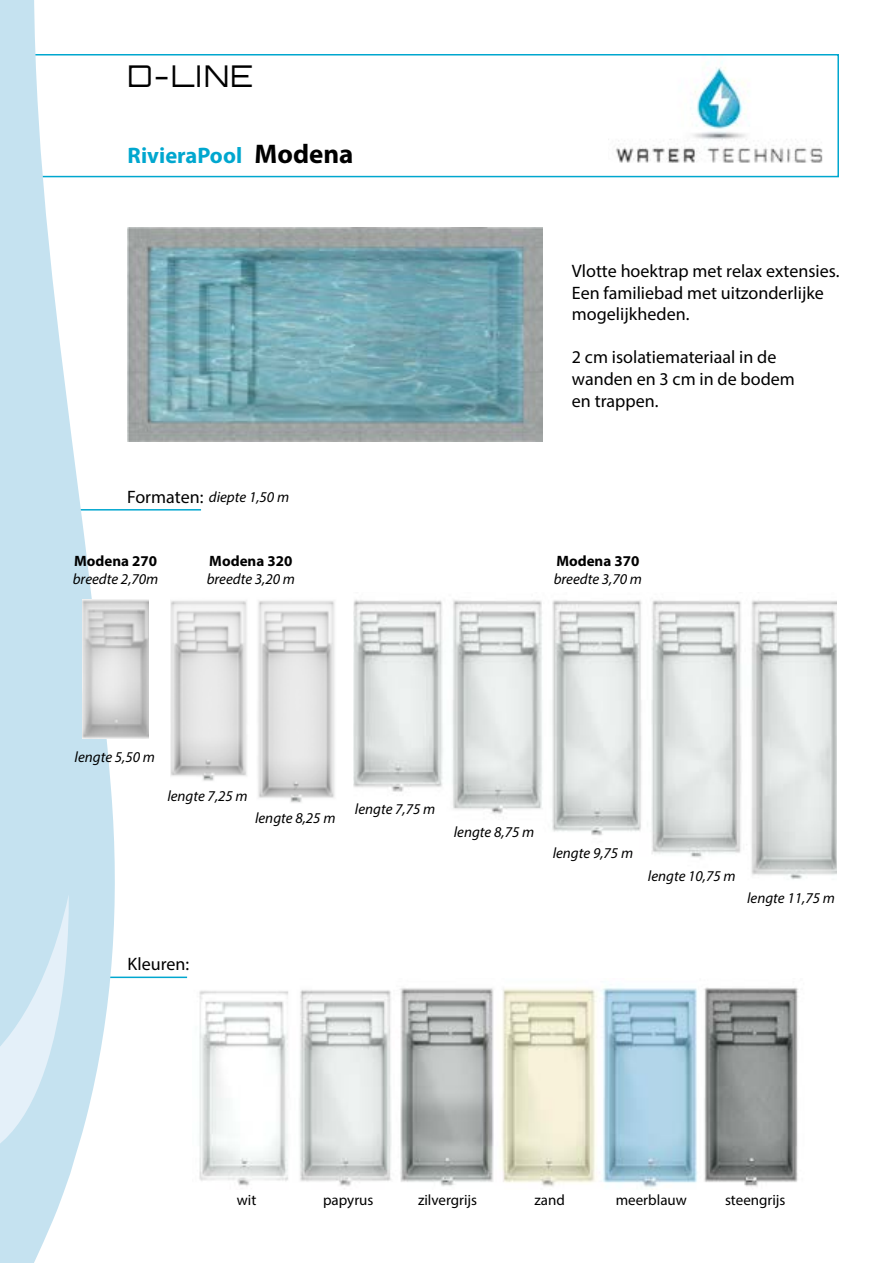
<style>
.page{position:relative;width:893px;height:1263px;background:#fff}
.page>*{position:absolute;margin:0;border:0;box-sizing:border-box;transform-origin:0 0}
.t1{font:300 30px "Orbitron";color:#000}
.t2{font:700 22.5px "Myriad Pro";color:#00a7cf}
.t3{font:18px/21.6px "Myriad Pro";color:#000}
.t4{font:italic 15px "Myriad Pro";color:#000}
.t5{font:15px "Myriad Pro";color:#000}
.t6{font:700 15px "Myriad Pro";color:#000}
.s1{font-size:27px;color:#000}
</style>
<div class="page">
<img style="left:170px;top:600px;width:165px;height:203px">
<img style="left:127px;top:227px;width:415px;height:214px">
<hr style="left:0;top:976px;width:187px;height:2px;background:#00a7cf">
<img style="left:199px;top:987px;width:599px;height:201px">
<hr style="left:0;top:509px;width:201px;height:1px;background:#00a7cf">
<img style="left:353px;top:599px;width:484px;height:280px">
<img style="left:608px;top:61px;width:215px;height:102px">
<div style="left:0;top:54px;width:839px;height:123px;border:2px solid #00a7cf"></div>
<svg style="left:0;top:0;width:120px;height:1263px;fill:#c5e2f0"></svg>
<svg style="left:0;top:894px;width:74px;height:259px;background:#cfe6f3"></svg>
<img style="left:83px;top:599px;width:66px;height:140px">
<h1 class="t1" style="left:128px;top:57px;width:127px">D-LINE</h1>
<p class="t2" style="left:128px;top:141px;width:227px">RivieraPool <span class="s1">Modena</span></p>
<p class="t3" style="left:127px;top:485px;width:78px">Formaten:</p>
<p class="t4" style="left:209px;top:487px;width:82px">diepte 1,50 m</p>
<p class="t6" style="left:74px;top:551px;width:85px">Modena 270</p>
<p class="t4" style="left:73px;top:570px;width:87px">breedte 2,70m</p>
<p class="t6" style="left:209px;top:551px;width:85px">Modena 320</p>
<p class="t4" style="left:207px;top:570px;width:90px">breedte 3,20 m</p>
<p class="t3" style="left:572px;top:260px;width:269px">Vlotte hoektrap met relax extensies.<br>Een familiebad met uitzonderlijke mogelijkheden.</p>
<p class="t3" style="left:572px;top:346px;width:224px">2 cm isolatiemateriaal in de wanden en 3 cm in de bodem en trappen.</p>
<p class="t6" style="left:556px;top:551px;width:85px">Modena 370</p>
<p class="t4" style="left:554px;top:570px;width:90px">breedte 3,70 m</p>
<p class="t4" style="left:75px;top:747px;width:82px">lengte 5,50 m</p>
<p class="t4" style="left:167px;top:787px;width:82px">lengte 7,25 m</p>
<p class="t4" style="left:255px;top:809px;width:82px">lengte 8,25 m</p>
<p class="t3" style="left:128px;top:953px;width:63px">Kleuren:</p>
<p class="t4" style="left:355px;top:800px;width:82px">lengte 7,75 m</p>
<p class="t4" style="left:454px;top:822px;width:82px">lengte 8,75 m</p>
<p class="t4" style="left:553px;top:844px;width:82px">lengte 9,75 m</p>
<p class="t4" style="left:648px;top:867px;width:89px">lengte 10,75 m</p>
<p class="t4" style="left:747px;top:889px;width:89px">lengte 11,75 m</p>
<p class="t5" style="left:237px;top:1191px;width:21px">wit</p>
<p class="t5" style="left:323px;top:1191px;width:52px">papyrus</p>
<p class="t5" style="left:418px;top:1191px;width:61px">zilvergrijs</p>
<p class="t5" style="left:534px;top:1191px;width:32px">zand</p>
<p class="t5" style="left:616px;top:1191px;width:73px">meerblauw</p>
<p class="t5" style="left:725px;top:1191px;width:62px">steengrijs</p>
</div>
